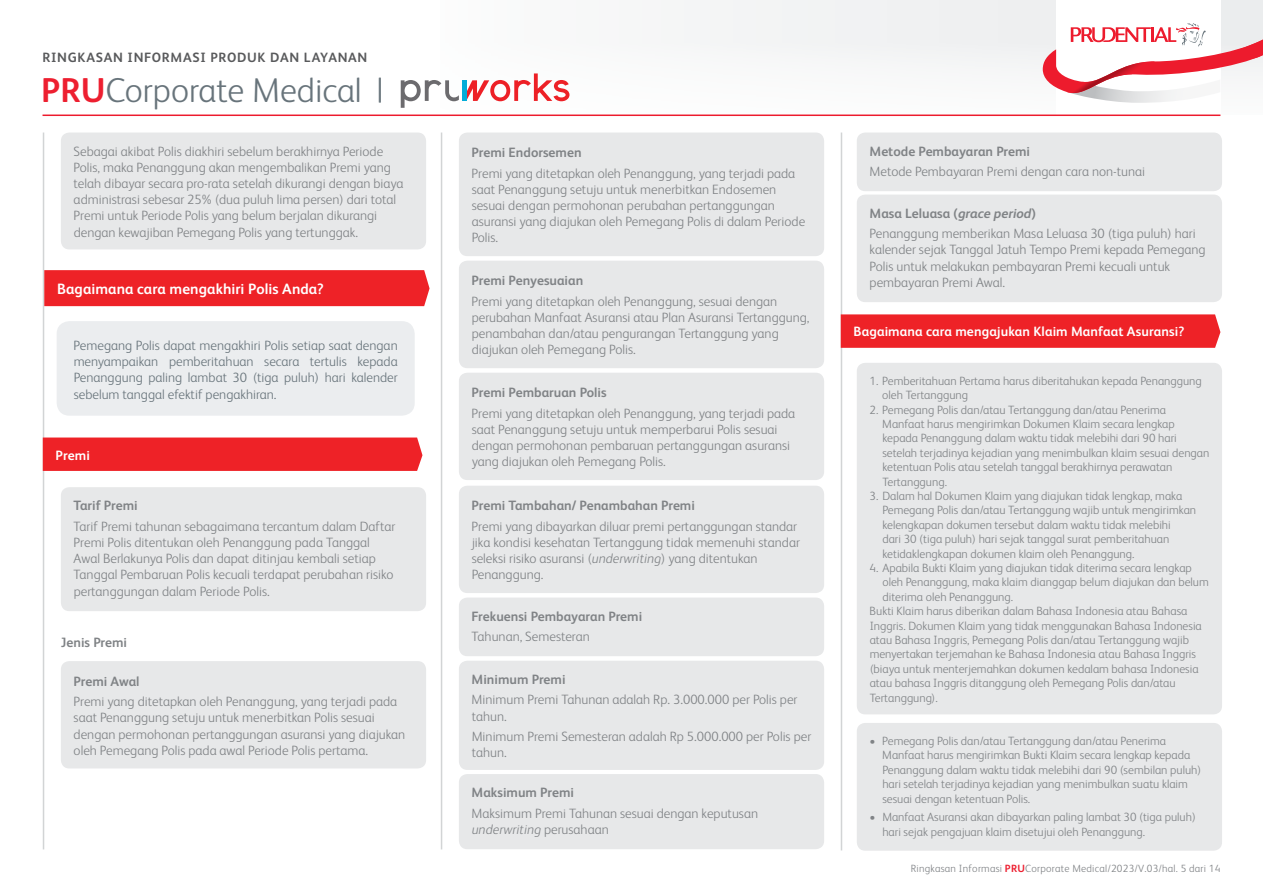
<style>
.page{position:relative;width:1263px;height:893px;background:#fff}
.page>*{position:absolute;margin:0;border:0;box-sizing:border-box;transform-origin:0 0}
.t1{font:300 34.5px "FS Albert Pro";color:#68747b}
.t2{font:700 15px "FS Albert Pro";letter-spacing:.005em;color:#fff}
.t3{font:300 13.5px/16.2px "FS Albert Pro";color:#808386}
.t4{font:700 13.5px "FS Albert Pro";color:#808386}
.t5{font:300 13.5px/16.2px "FS Albert Pro";color:#68747b;text-align:justify}
.t6{font:700 13.5px "FS Albert Pro";letter-spacing:.005em;color:#fff}
.t7{font:700 13.5px "FS Albert Pro";letter-spacing:.05em;color:#595a5c}
.t8{font:300 12px/14.4px "FS Albert Pro";color:#808386}
.t9{font:300 10.5px "FS Albert Pro";letter-spacing:.02em;color:#808386}
.s1{font-weight:700;color:#ed1f30}
.s2{font-style:italic}
.s3{font-weight:700}
.s4{font-weight:700;font-style:italic}
</style>
<div class="page">
<hr style="left:43px;top:115px;width:1177px;height:1px;background:#ed1b2d">
<svg style="left:1043px;top:22px;width:220px;height:81px"></svg>
<hr style="left:441px;top:133px;width:1px;height:716px;background:#d2d4d5">
<hr style="left:43px;top:133px;width:1px;height:716px;background:#d2d4d5">
<hr style="left:841px;top:133px;width:1px;height:717px;background:#d2d4d5">
<svg style="left:401px;top:80px;width:58px;height:28px"></svg>
<svg style="left:466px;top:73px;width:103px;height:28px"></svg>
<hr style="left:462px;top:80px;width:4px;height:21px;background:#02add8">
<div style="left:43px;top:437px;width:379px;height:34px;background:#ee2227"></div>
<div style="left:61px;top:487px;width:365px;height:124px;background:#e7e8e9;border-radius:9px"></div>
<div style="left:459px;top:133px;width:365px;height:123px;background:#e7e8e9;border-radius:9px"></div>
<div style="left:459px;top:261px;width:365px;height:107px;background:#e7e8e9;border-radius:9px"></div>
<div style="left:61px;top:661px;width:365px;height:107px;background:#e7e8e9;border-radius:9px"></div>
<div style="left:459px;top:373px;width:365px;height:107px;background:#e7e8e9;border-radius:9px"></div>
<div style="left:459px;top:486px;width:365px;height:107px;background:#e7e8e9;border-radius:9px"></div>
<div style="left:459px;top:598px;width:365px;height:58px;background:#e7e8e9;border-radius:9px"></div>
<div style="left:459px;top:661px;width:365px;height:109px;background:#e7e8e9;border-radius:9px"></div>
<div style="left:459px;top:774px;width:365px;height:75px;background:#e7e8e9;border-radius:9px"></div>
<div style="left:857px;top:133px;width:365px;height:58px;background:#e7e8e9;border-radius:9px"></div>
<div style="left:857px;top:195px;width:365px;height:107px;background:#e7e8e9;border-radius:9px"></div>
<div style="left:841px;top:314px;width:379px;height:34px;background:#ee2227"></div>
<div style="left:857px;top:363px;width:365px;height:351px;background:#e7e8e9;border-radius:9px"></div>
<div style="left:857px;top:723px;width:365px;height:128px;background:#e7e8e9;border-radius:9px"></div>
<div style="left:61px;top:133px;width:365px;height:116px;background:#e7e8e9;border-radius:9px"></div>
<div style="left:44px;top:270px;width:386px;height:36px;background:#ee2227"></div>
<div style="left:57px;top:321px;width:358px;height:95px;background:#ebedef;border-radius:13px"></div>
<p class="t7" style="left:43px;top:48px;width:326px">RINGKASAN INFORMASI PRODUK DAN LAYANAN</p>
<h1 class="t1" style="left:41px;top:67px;width:344px"><span class="s1">PRU</span>Corporate Medical |</h1>
<p class="t3" style="left:74px;top:142px;width:331px">Sebagai akibat Polis diakhiri sebelum berakhirnya Periode Polis, maka Penanggung akan mengembalikan Premi yang telah dibayar secara pro-rata setelah dikurangi dengan biaya administrasi sebesar 25% (dua puluh lima persen) dari total Premi untuk Periode Polis yang belum berjalan dikurangi dengan kewajiban Pemegang Polis yang tertunggak.</p>
<p class="t2" style="left:57px;top:278px;width:268px">Bagaimana cara mengakhiri Polis Anda?</p>
<p class="t5" style="left:74px;top:336px;width:326px">Pemegang Polis dapat mengakhiri Polis setiap saat dengan menyampaikan pemberitahuan secara tertulis kepada Penanggung paling lambat 30 (tiga puluh) hari kalender sebelum tanggal efektif pengakhiran.</p>
<p class="t6" style="left:56px;top:445px;width:36px">Premi</p>
<p class="t4" style="left:74px;top:496px;width:66px">Tarif Premi</p>
<p class="t3" style="left:74px;top:517px;width:323px">Tarif Premi tahunan sebagaimana tercantum dalam Daftar Premi Polis ditentukan oleh Penanggung pada Tanggal Awal Berlakunya Polis dan dapat ditinjau kembali setiap Tanggal Pembaruan Polis kecuali terdapat perubahan risiko pertanggungan dalam Periode Polis.</p>
<p class="t4" style="left:61px;top:633px;width:68px">Jenis Premi</p>
<p class="t4" style="left:74px;top:672px;width:68px">Premi Awal</p>
<p class="t3" style="left:74px;top:693px;width:333px">Premi yang ditetapkan oleh Penanggung, yang terjadi pada saat Penanggung setuju untuk menerbitkan Polis sesuai dengan permohonan pertanggungan asuransi yang diajukan oleh Pemegang Polis pada awal Periode Polis pertama.</p>
<p class="t4" style="left:472px;top:143px;width:111px">Premi Endorsemen</p>
<p class="t3" style="left:472px;top:164px;width:335px">Premi yang ditetapkan oleh Penanggung, yang terjadi pada saat Penanggung setuju untuk menerbitkan Endosemen sesuai dengan permohonan perubahan pertanggungan asuransi yang diajukan oleh Pemegang Polis di dalam Periode Polis.</p>
<p class="t4" style="left:472px;top:271px;width:113px">Premi Penyesuaian</p>
<p class="t3" style="left:472px;top:292px;width:339px">Premi yang ditetapkan oleh Penanggung, sesuai dengan perubahan Manfaat Asuransi atau Plan Asuransi Tertanggung, penambahan dan/atau pengurangan Tertanggung yang diajukan oleh Pemegang Polis.</p>
<p class="t4" style="left:472px;top:383px;width:137px">Premi Pembaruan Polis</p>
<p class="t3" style="left:472px;top:404px;width:325px">Premi yang ditetapkan oleh Penanggung, yang terjadi pada saat Penanggung setuju untuk memperbarui Polis sesuai dengan permohonan pembaruan pertanggungan asuransi yang diajukan oleh Pemegang Polis.</p>
<p class="t4" style="left:472px;top:496px;width:225px">Premi Tambahan/ Penambahan Premi</p>
<p class="t3" style="left:472px;top:517px;width:330px">Premi yang dibayarkan diluar premi pertanggungan standar jika kondisi kesehatan Tertanggung tidak memenuhi standar seleksi risiko asuransi (<span class="s2">underwriting</span>) yang ditentukan Penanggung.</p>
<p class="t4" style="left:472px;top:607px;width:172px">Frekuensi Pembayaran Premi</p>
<p class="t3" style="left:472px;top:628px;width:120px">Tahunan, Semesteran</p>
<p class="t4" style="left:472px;top:670px;width:95px">Minimum Premi</p>
<p class="t3" style="left:472px;top:691px;width:327px">Minimum Premi Tahunan adalah Rp. 3.000.000 per Polis per tahun.</p>
<p class="t3" style="left:472px;top:727px;width:341px">Minimum Premi Semesteran adalah Rp 5.000.000 per Polis per tahun.</p>
<p class="t4" style="left:472px;top:783px;width:104px">Maksimum Premi</p>
<p class="t3" style="left:472px;top:804px;width:288px">Maksimum Premi Tahunan sesuai dengan keputusan <span class="s2">underwriting</span> perusahaan</p>
<p class="t4" style="left:869px;top:142px;width:162px">Metode Pembayaran Premi</p>
<p class="t3" style="left:869px;top:163px;width:277px">Metode Pembayaran Premi dengan cara non-tunai</p>
<p class="t3" style="left:869px;top:202px;width:328px;line-height:20.4px"><span class="s3">Masa Leluasa (</span><span class="s4">grace period</span><span class="s3">)<br></span>Penanggung memberikan Masa Leluasa 30 (tiga puluh) hari</p>
<p class="t3" style="left:869px;top:241px;width:338px">kalender sejak Tanggal Jatuh Tempo Premi kepada Pemegang<br>Polis untuk melakukan pembayaran Premi kecuali untuk pembayaran Premi Awal.</p>
<p class="t6" style="left:853px;top:322px;width:332px">Bagaimana cara mengajukan Klaim Manfaat Asuransi?</p>
<p class="t8" style="left:882px;top:373px;width:321px;text-indent:-13px">1. Pemberitahuan Pertama harus diberitahukan kepada Penanggung oleh Tertanggung</p>
<p class="t8" style="left:882px;top:402px;width:329px;text-indent:-13px">2. Pemegang Polis dan/atau Tertanggung dan/atau Penerima Manfaat harus mengirimkan Dokumen Klaim secara lengkap kepada Penanggung dalam waktu tidak melebihi dari 90 hari setelah terjadinya kejadian yang menimbulkan klaim sesuai dengan ketentuan Polis atau setelah tanggal berakhirnya perawatan Tertanggung.</p>
<p class="t8" style="left:882px;top:488px;width:315px;text-indent:-13px">3. Dalam hal Dokumen Klaim yang diajukan tidak lengkap, maka Pemegang Polis dan/atau Tertanggung wajib untuk mengirimkan kelengkapan dokumen tersebut dalam waktu tidak melebihi<br>dari 30 (tiga puluh) hari sejak tanggal surat pemberitahuan ketidaklengkapan dokumen klaim oleh Penanggung.</p>
<p class="t8" style="left:870px;top:560px;width:324px">4. Apabila Bukti Klaim yang diajukan tidak diterima secara lengkap</p>
<p class="t8" style="left:882px;top:574px;width:328px">oleh Penanggung, maka klaim dianggap belum diajukan dan belum</p>
<p class="t8" style="left:882px;top:589px;width:132px">diterima oleh Penanggung.</p>
<p class="t8" style="left:870px;top:603px;width:319px">Bukti Klaim harus diberikan dalam Bahasa Indonesia atau Bahasa</p>
<p class="t8" style="left:870px;top:618px;width:334px">Inggris. Dokumen Klaim yang tidak menggunakan Bahasa Indonesia</p>
<p class="t8" style="left:870px;top:632px;width:321px">atau Bahasa Inggris, Pemegang Polis dan/atau Tertanggung wajib</p>
<p class="t8" style="left:870px;top:646px;width:328px">menyertakan terjemahan ke Bahasa Indonesia atau Bahasa Inggris</p>
<p class="t8" style="left:870px;top:661px;width:330px">(biaya untuk menterjemahkan dokumen kedalam bahasa Indonesia</p>
<p class="t8" style="left:870px;top:675px;width:307px">atau bahasa Inggris ditanggung oleh Pemegang Polis dan/atau</p>
<p class="t8" style="left:870px;top:690px;width:70px">Tertanggung).</p>
<p class="t8" style="left:882px;top:733px;width:320px;text-indent:-13px">• Pemegang Polis dan/atau Tertanggung dan/atau Penerima Manfaat harus mengirimkan Bukti Klaim secara lengkap kepada Penanggung dalam waktu tidak melebihi dari 90 (sembilan puluh) hari setelah terjadinya kejadian yang menimbulkan suatu klaim sesuai dengan ketentuan Polis.</p>
<p class="t8" style="left:882px;top:809px;width:315px;text-indent:-13px">• Manfaat Asuransi akan dibayarkan paling lambat 30 (tiga puluh) hari sejak pengajuan klaim disetujui oleh Penanggung.</p>
<p class="t9" style="left:911px;top:861px;width:311px">Ringkasan Informasi <span class="s1">PRU</span>Corporate Medical/2023/V.03/hal. 5 dari 14</p>
</div>
